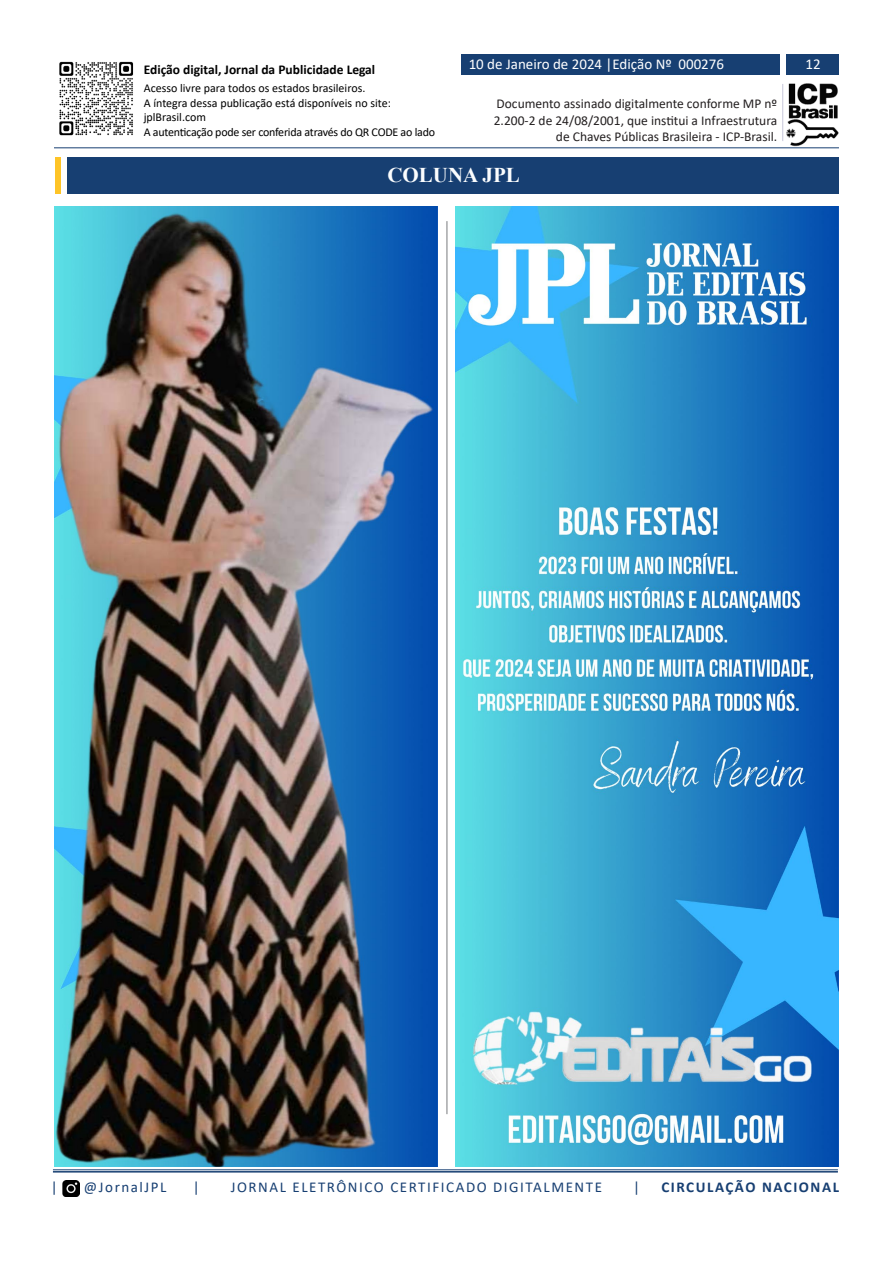
<style>
.page{position:relative;width:893px;height:1263px;background:#fff}
.page>*{position:absolute;margin:0;border:0;box-sizing:border-box;transform-origin:0 0}
.t1{font:700 21px "Times New Roman";color:#fbfdfe}
.t2{font:15px "Calibri";letter-spacing:.105em;color:#173f72}
.t3{font:15px "Calibri";color:#fff}
.t4{font:700 15px "Calibri";letter-spacing:.105em;color:#173f72}
.t5{font:13.5px/16.2px "Calibri";color:#231f20;text-align:right}
.t6{font:700 13.5px "Calibri";color:#000}
.t7{font:12px/14.4px "Calibri";color:#000}
</style>
<div class="page">
<div style="left:67px;top:157px;width:772px;height:36px;background:#173f72"></div>
<img style="left:59px;top:61px;width:75px;height:75px">
<img style="left:783px;top:83px;width:56px;height:64px">
<hr style="left:782px;top:84px;width:1px;height:57px;background:#c7c7d9">
<div style="left:786px;top:54px;width:53px;height:21px;background:#173f72"></div>
<div style="left:461px;top:54px;width:319px;height:21px;background:#173f72"></div>
<hr style="left:54px;top:147px;width:785px;height:1px;background:#173f72">
<hr style="left:53px;top:1169px;width:785px;height:1px;background:#173f72">
<hr style="left:53px;top:1171px;width:785px;height:1px;background:#173f72">
<img style="left:62px;top:1180px;width:18px;height:16px">
<div style="left:55px;top:157px;width:5px;height:36px;background:#fec427"></div>
<hr style="left:446px;top:221px;width:1px;height:893px;background:#787a7d">
<img style="left:54px;top:206px;width:384px;height:960px">
<img style="left:455px;top:206px;width:384px;height:960px">
<p class="t6" style="left:144px;top:60px;width:233px">Edição digital, Jornal da Publicidade Legal</p>
<p class="t7" style="left:144px;top:81px;width:293px">Acesso livre para todos os estados brasileiros.<br>A íntegra dessa publicação está disponíveis no site: jplBrasil.com<br>A autenticação pode ser conferida através do QR CODE ao lado</p>
<p class="t3" style="left:469px;top:54px;width:257px">10 de Janeiro de 2024 |Edição Nº 000276</p>
<p class="t3" style="left:805px;top:54px;width:17px">12</p>
<p class="t5" style="left:494px;top:95px;width:285px">Documento assinado digitalmente conforme MP nº<br>2.200-2 de 24/08/2001, que institui a Infraestrutura de Chaves Públicas Brasileira - ICP-Brasil.</p>
<h1 class="t1" style="left:387px;top:160px;width:134px">COLUNA JPL</h1>
<p class="t2" style="left:51px;top:1177px;width:8px">|</p>
<p class="t2" style="left:84px;top:1177px;width:84px">@JornalJPL</p>
<p class="t2" style="left:193px;top:1177px;width:8px">|</p>
<p class="t2" style="left:231px;top:1177px;width:373px">JORNAL ELETRÔNICO CERTIFICADO DIGITALMENTE</p>
<p class="t2" style="left:633px;top:1177px;width:8px">|</p>
<p class="t4" style="left:661px;top:1177px;width:179px">CIRCULAÇÃO NACIONAL</p>
</div>
